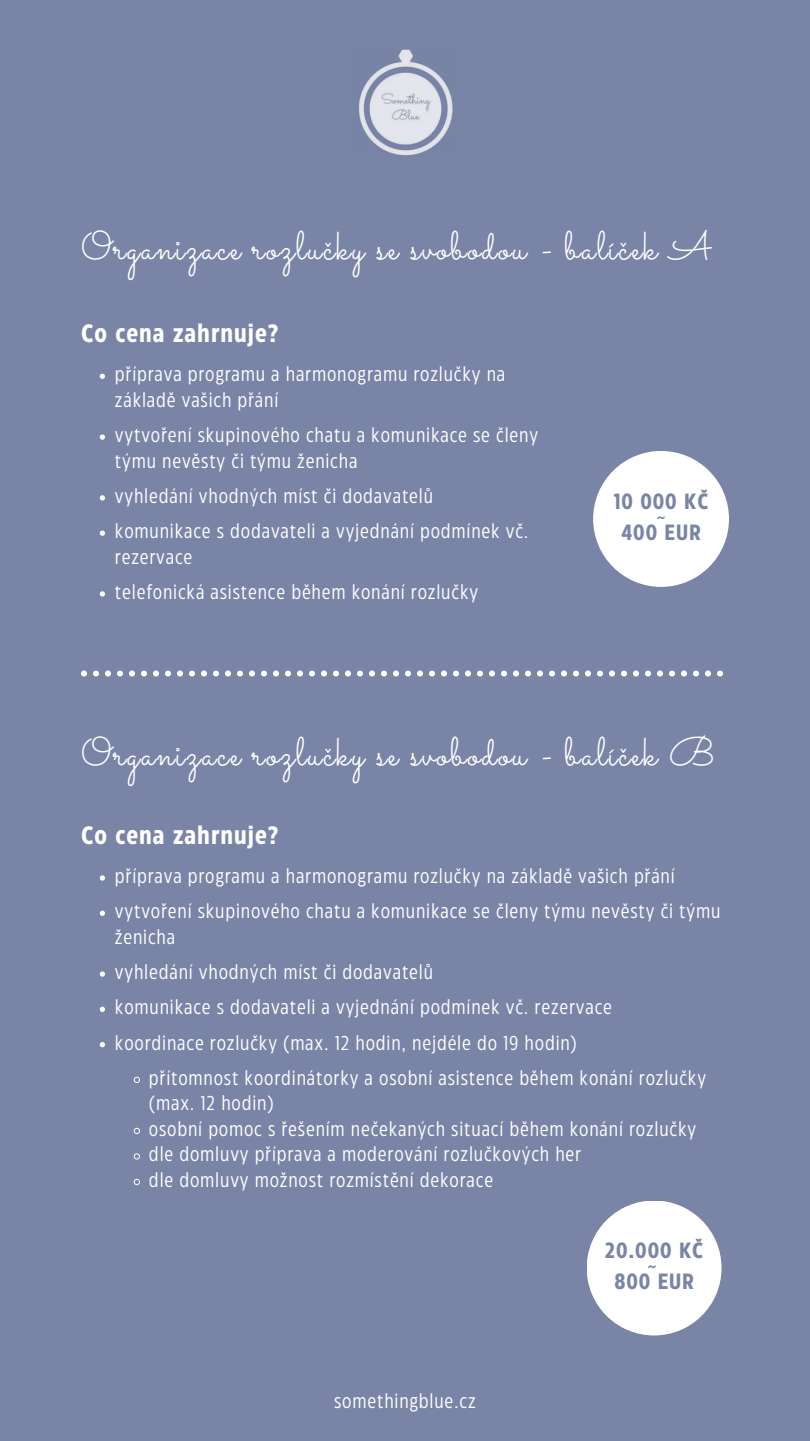
<style>
.page{position:relative;width:810px;height:1441px;background:#fff}
.page>*{position:absolute;margin:0;border:0;box-sizing:border-box;transform-origin:0 0}
.t1{font:40px "Sacramento";letter-spacing:.04em;color:#fff}
.t2{font:700 25px "Eastman Condensed";letter-spacing:.04em;color:#fff}
.t3{font:24px "Gotham";color:#7a84a6}
.t4{font:700 22px/30.8px "Eastman Condensed";letter-spacing:.04em;color:#7a84a6;text-align:center}
.t5{font:20px/25.5px "Eastman Condensed";letter-spacing:.04em;color:#fff}
</style>
<div class="page">
<div style="left:0;top:0;width:810px;height:1440px;background:#7a84a6"></div>
<div style="left:593px;top:451px;width:136px;height:135px;background:#fff;border-radius:50%"></div>
<div style="left:587px;top:1200px;width:135px;height:135px;background:#fff;border-radius:50%"></div>
<img style="left:358px;top:48px;width:95px;height:108px">
<svg style="left:81px;top:670px;width:642px;height:6px"></svg>
<svg style="left:100px;top:373px;width:5px;height:6px"></svg>
<svg style="left:100px;top:434px;width:5px;height:5px"></svg>
<svg style="left:100px;top:495px;width:5px;height:5px"></svg>
<svg style="left:100px;top:530px;width:5px;height:5px"></svg>
<svg style="left:100px;top:591px;width:5px;height:5px"></svg>
<svg style="left:100px;top:875px;width:5px;height:5px"></svg>
<svg style="left:100px;top:910px;width:5px;height:5px"></svg>
<svg style="left:100px;top:971px;width:5px;height:5px"></svg>
<svg style="left:100px;top:1006px;width:5px;height:5px"></svg>
<svg style="left:100px;top:1042px;width:5px;height:5px"></svg>
<svg style="left:133px;top:1076px;width:7px;height:7px"></svg>
<svg style="left:133px;top:1127px;width:7px;height:7px"></svg>
<svg style="left:133px;top:1153px;width:7px;height:6px"></svg>
<svg style="left:133px;top:1178px;width:7px;height:7px"></svg>
<h1 class="t1" style="left:81px;top:222px;width:632px">Organizace rozlučky se svobodou - balíček A</h1>
<p class="t2" style="left:81px;top:323px;width:198px">Co cena zahrnuje?</p>
<p class="t5" style="left:115px;top:363px;width:392px">příprava programu a harmonogramu rozlučky na základě vašich přání</p>
<p class="t5" style="left:115px;top:423px;width:425px">vytvoření skupinového chatu a komunikace se členy týmu nevěsty či týmu ženicha</p>
<p class="t5" style="left:115px;top:479px;width:415px;line-height:35.2px">vyhledání vhodných míst či dodavatelů komunikace s dodavateli a vyjednání podmínek vč.</p>
<p class="t5" style="left:115px;top:540px;width:365px;line-height:35.2px">rezervace<br>telefonická asistence během konání rozlučky</p>
<p class="t4" style="left:614px;top:487px;width:96px">10 000 KČ<br>400 EUR</p>
<p class="t3" style="left:655px;top:502px;width:13px">~</p>
<h1 class="t1" style="left:81px;top:728px;width:636px">Organizace rozlučky se svobodou - balíček B</h1>
<p class="t2" style="left:81px;top:825px;width:198px">Co cena zahrnuje?</p>
<p class="t5" style="left:115px;top:859px;width:607px;line-height:35.2px">příprava programu a harmonogramu rozlučky na základě vašich přání vytvoření skupinového chatu a komunikace se členy týmu nevěsty či týmu</p>
<p class="t5" style="left:115px;top:920px;width:499px;line-height:35.2px">ženicha<br>vyhledání vhodných míst či dodavatelů<br>komunikace s dodavateli a vyjednání podmínek vč. rezervace koordinace rozlučky (max. 12 hodin, nejdéle do 19 hodin)</p>
<p class="t5" style="left:149px;top:1066px;width:559px">přítomnost koordinátorky a osobní asistence během konání rozlučky (max. 12 hodin)<br>osobní pomoc s řešením nečekaných situací během konání rozlučky dle domluvy příprava a moderování rozlučkových her<br>dle domluvy možnost rozmístění dekorace</p>
<p class="t5" style="left:334px;top:1389px;width:143px">somethingblue.cz</p>
<p class="t4" style="left:605px;top:1236px;width:99px">20.000 KČ<br>800 EUR</p>
<p class="t3" style="left:646px;top:1250px;width:13px">~</p>
</div>
